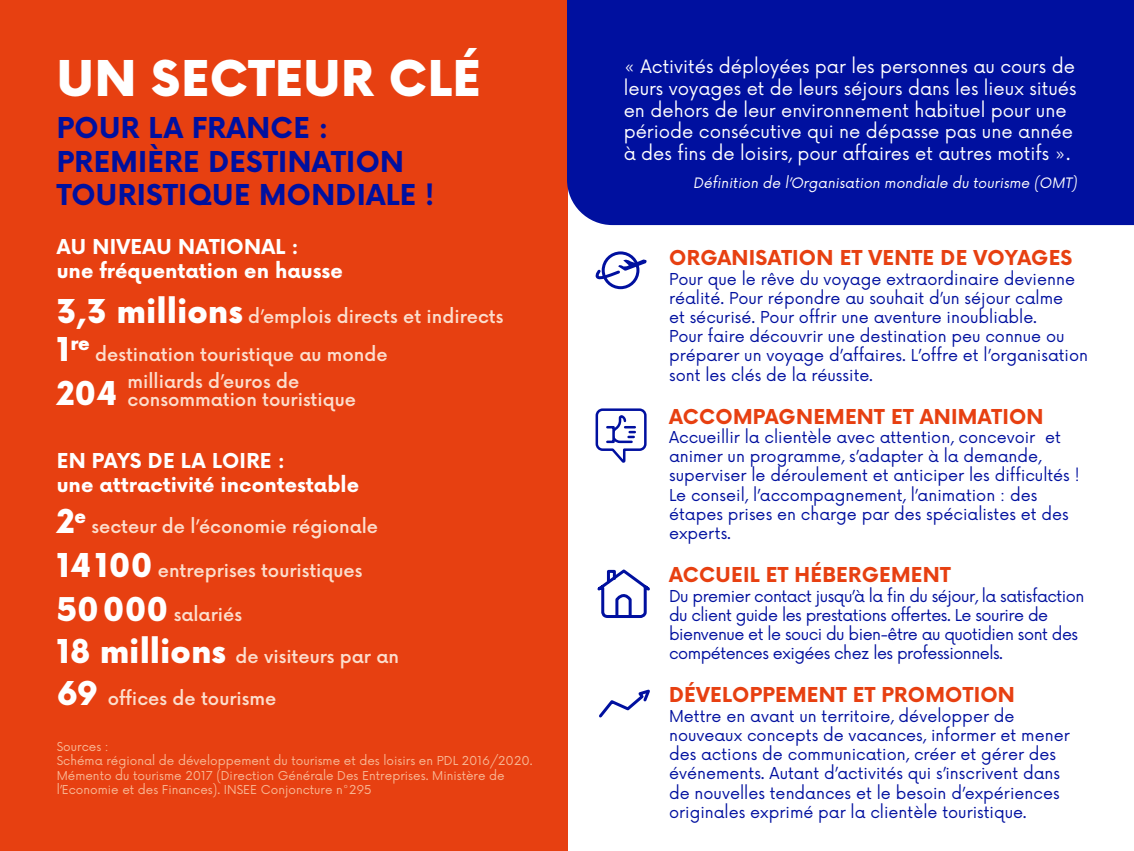
<style>
.page{position:relative;width:1134px;height:851px;background:#fff}
.page>*{position:absolute;margin:0;border:0;box-sizing:border-box;transform-origin:0 0}
.t1{font:900 48px "Now";letter-spacing:.015em;color:#fff}
.t2{font:900 32px "Now";color:#fff}
.t3{font:700 28px/33.6px "Now";letter-spacing:.01em;color:#00109f}
.t4{font:700 20px "Now";letter-spacing:.01em;color:#e74011}
.t5{font:700 20px/24px "Now";color:#fff}
.t6{font:900 18.6px "Now";color:#fff}
.t7{font:500 18px/18px "Now";color:#fcdecd}
.t8{font:18px/21.6px "Now";color:#fff}
.t9{font:16px/19.2px "Now";color:#00109f}
.t10{font:16px/19.2px "Now";letter-spacing:-.03em;color:#00109f}
.t11{font:14px "Now";color:#fff}
.t12{font:12px/14.4px "Now";color:#f8b895}
.s1{font-weight:900;font-size:32px;color:#fff}
.s2{font-size:32px}
</style>
<div class="page">
<div style="left:0;top:0;width:567px;height:850px;background:#e74011"></div>
<div style="left:567px;top:0;width:567px;height:225px;background:#00109f"></div>
<svg style="left:567px;top:567px;width:83px;height:76px"></svg>
<svg style="left:599px;top:689px;width:51px;height:29px"></svg>
<div style="left:602px;top:251px;width:37px;height:38px;border:3px solid #00109f;border-radius:50%"></div>
<svg style="left:595px;top:258px;width:52px;height:22px"></svg>
<svg style="left:595px;top:408px;width:52px;height:55px"></svg>
<svg style="left:606px;top:426px;width:9px;height:17px"></svg>
<h1 class="t1" style="left:57px;top:44px;width:425px">UN SECTEUR CLÉ</h1>
<h3 class="t3" style="left:57px;top:110px;width:379px">POUR LA FRANCE :<br>PREMIÈRE DESTINATION<br>TOURISTIQUE MONDIALE !</h3>
<p class="t5" style="left:57px;top:234px;width:288px">AU NIVEAU NATIONAL :<br>une fréquentation en hausse</p>
<p class="t7" style="left:57px;top:306px;width:448px"><span class="s1">3,3 millions</span> d’emplois directs et indirects</p>
<p class="t6" style="left:57px;top:330px;width:35px"><span class="s2">1</span>re</p>
<p class="t7" style="left:95px;top:344px;width:294px">destination touristique au monde</p>
<h2 class="t2" style="left:57px;top:370px;width:62px">204</h2>
<p class="t7" style="left:128px;top:371px;width:230px">milliards d’euros de consommation touristique</p>
<p class="t5" style="left:57px;top:448px;width:304px">EN PAYS DE LA LOIRE :<br>une attractivité incontestable</p>
<h2 class="t2" style="left:57px;top:498px;width:31px">2<sup>e</sup></h2>
<p class="t7" style="left:92px;top:516px;width:288px">secteur de l’économie régionale</p>
<p class="t7" style="left:57px;top:560px;width:307px"><span class="s1">14100</span> entreprises touristiques</p>
<p class="t7" style="left:57px;top:604px;width:187px"><span class="s1">50000</span> salariés</p>
<p class="t7" style="left:57px;top:646px;width:344px"><span class="s1">18 millions</span> de visiteurs par an</p>
<p class="t7" style="left:57px;top:688px;width:221px"><span class="s1">69</span> offices de tourisme</p>
<p class="t12" style="left:57px;top:738px;width:477px">Sources :<br>Schéma régional de développement du tourisme et des loisirs en PDL 2016/2020.<br>Mémento du tourisme 2017 (Direction Générale Des Entreprises. Ministère de l’Economie et des Finances). INSEE Conjoncture n°295</p>
<p class="t8" style="left:624px;top:55px;width:454px">« Activités déployées par les personnes au cours de leurs voyages et de leurs séjours dans les lieux situés en dehors de leur environnement habituel pour une période consécutive qui ne dépasse pas une année à des fins de loisirs, pour affaires et autres motifs ».</p>
<p class="t11" style="left:693px;top:171px;width:388px">Définition de l’Organisation mondiale du tourisme (OMT)</p>
<p class="t4" style="left:669px;top:243px;width:405px">ORGANISATION ET VENTE DE VOYAGES</p>
<p class="t9" style="left:669px;top:268px;width:421px">Pour que le rêve du voyage extraordinaire devienne réalité. Pour répondre au souhait d’un séjour calme<br>et sécurisé. Pour offrir une aventure inoubliable.<br>Pour faire découvrir une destination peu connue ou préparer un voyage d’affaires. L’offre et l’organisation sont les clés de la réussite.</p>
<p class="t4" style="left:669px;top:401px;width:376px">ACCOMPAGNEMENT ET ANIMATION</p>
<p class="t9" style="left:669px;top:426px;width:412px">Accueillir la clientèle avec attention, concevoir et animer un programme, s’adapter à la demande, superviser le déroulement et anticiper les difficultés !<br>Le conseil, l’accompagnement, l’animation : des étapes prises en charge par des spécialistes et des experts.</p>
<p class="t4" style="left:669px;top:560px;width:283px">ACCUEIL ET HÉBERGEMENT</p>
<p class="t10" style="left:669px;top:585px;width:417px">Du premier contact jusqu’à la fin du séjour, la satisfaction du client guide les prestations offertes. Le sourire de bienvenue et le souci du bien-être au quotidien sont des compétences exigées chez les professionnels.</p>
<p class="t4" style="left:669px;top:680px;width:347px">DÉVELOPPEMENT ET PROMOTION</p>
<p class="t9" style="left:669px;top:705px;width:402px">Mettre en avant un territoire, développer de nouveaux concepts de vacances, informer et mener des actions de communication, créer et gérer des événements. Autant d’activités qui s’inscrivent dans de nouvelles tendances et le besoin d’expériences originales exprimé par la clientèle touristique.</p>
</div>
